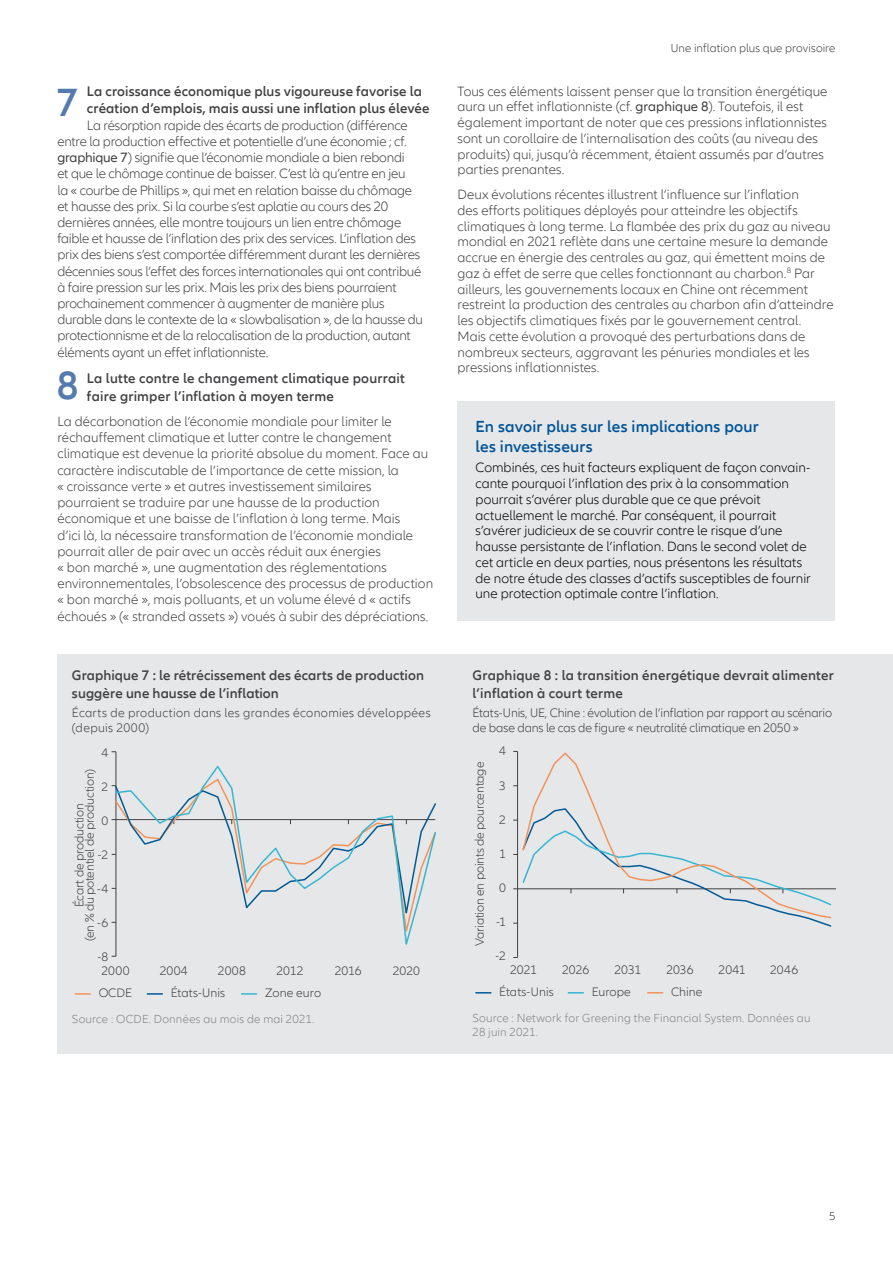
<style>
.page{position:relative;width:893px;height:1263px;background:#fff}
.page>*{position:absolute;margin:0;border:0;box-sizing:border-box;transform-origin:0 0}
.t1{font:600 40.5px "Allianz Neo";color:#547bad}
.t2{font:600 16.5px/19.8px "Allianz Neo";letter-spacing:.01em;color:#005399}
.t3{font:600 14.25px/17.5px "Allianz Neo";letter-spacing:.01em;color:#414042}
.t4{font:300 13.8px/16.2px "Allianz Neo";letter-spacing:-.005em;color:#414042}
.t5{font:300 13.8px/15.8px "Allianz Neo";color:#000}
.t6{font:300 12.9px "Allianz Neo";letter-spacing:-.005em;color:#414042}
.t7{font:300 12.75px/15px "Allianz Neo";letter-spacing:-.005em;color:#414042}
.t8{font:300 12.75px/15px "Allianz Neo";letter-spacing:.025em;color:#414042}
.t9{font:300 12px/13.5px "Allianz Neo";letter-spacing:.015em;color:#808285}
.t10{font:300 12px "Allianz Neo";letter-spacing:.005em;color:#414042}
.s1{font-weight:400}
</style>
<div class="page">
<div style="left:57px;top:654px;width:836px;height:399px;background:#e6e7e8"></div>
<svg style="left:476px;top:992px;width:15px;height:1px"></svg>
<svg style="left:568px;top:992px;width:15px;height:1px"></svg>
<svg style="left:648px;top:992px;width:15px;height:1px"></svg>
<hr style="left:517px;top:751px;width:1px;height:206px;background:#414042">
<hr style="left:518px;top:888px;width:318px;height:1px;background:#414042">
<svg style="left:513px;top:807px;width:319px;height:121px"></svg>
<svg style="left:521px;top:752px;width:311px;height:167px"></svg>
<div style="left:458px;top:402px;width:377px;height:219px;background:#e6e7e8"></div>
<svg style="left:75px;top:993px;width:15px;height:2px"></svg>
<svg style="left:147px;top:993px;width:15px;height:2px"></svg>
<svg style="left:242px;top:993px;width:15px;height:2px"></svg>
<hr style="left:116px;top:752px;width:1px;height:204px;background:#414042">
<svg style="left:114px;top:764px;width:321px;height:188px"></svg>
<p class="t10" style="left:671px;top:41px;width:166px">Une inflation plus que provisoire</p>
<p class="t3" style="left:87px;top:83px;width:344px">La croissance économique plus vigoureuse favorise la création d’emplois, mais aussi une inflation plus élevée</p>
<p class="t4" style="left:57px;top:117px;width:367px;text-indent:30px">La résorption rapide des écarts de production (différence entre la production effective et potentielle d’une économie ; cf. <span class="s1">graphique 7</span>) signifie que l’économie mondiale a bien rebondi<br>et que le chômage continue de baisser. C’est là qu’entre en jeu<br>la « courbe de Phillips », qui met en relation baisse du chômage et hausse des prix. Si la courbe s’est aplatie au cours des 20 dernières années, elle montre toujours un lien entre chômage faible et hausse de l’inflation des prix des services. L’inflation des prix des biens s’est comportée différemment durant les dernières décennies sous l’effet des forces internationales qui ont contribué à faire pression sur les prix. Mais les prix des biens pourraient prochainement commencer à augmenter de manière plus durable dans le contexte de la « slowbalisation », de la hausse du protectionnisme et de la relocalisation de la production, autant éléments ayant un effet inflationniste.</p>
<p class="t3" style="left:87px;top:370px;width:319px">La lutte contre le changement climatique pourrait faire grimper l’inflation à moyen terme</p>
<p class="t4" style="left:57px;top:414px;width:377px">La décarbonation de l’économie mondiale pour limiter le réchauffement climatique et lutter contre le changement climatique est devenue la priorité absolue du moment. Face au caractère indiscutable de l’importance de cette mission, la<br>« croissance verte » et autres investissement similaires pourraient se traduire par une hausse de la production économique et une baisse de l’inflation à long terme. Mais<br>d’ici là, la nécessaire transformation de l’économie mondiale pourrait aller de pair avec un accès réduit aux énergies<br>« bon marché », une augmentation des réglementations environnementales, l’obsolescence des processus de production « bon marché », mais polluants, et un volume élevé d « actifs échoués » (« stranded assets ») voués à subir des dépréciations.</p>
<h1 class="t1" style="left:57px;top:79px;width:23px">7</h1>
<h1 class="t1" style="left:57px;top:362px;width:23px">8</h1>
<p class="t4" style="left:458px;top:84px;width:371px;line-height:15.8px">Tous ces éléments laissent penser que la transition énergétique aura un effet inflationniste (cf. <span class="s1">graphique 8</span>). Toutefois, il est également important de noter que ces pressions inflationnistes sont un corollaire de l’internalisation des coûts (au niveau des produits) qui, jusqu’à récemment, étaient assumés par d’autres parties prenantes.</p>
<p class="t4" style="left:458px;top:187px;width:378px;line-height:15.8px">Deux évolutions récentes illustrent l’influence sur l’inflation<br>des efforts politiques déployés pour atteindre les objectifs climatiques à long terme. La flambée des prix du gaz au niveau mondial en 2021 reflète dans une certaine mesure la demande accrue en énergie des centrales au gaz, qui émettent moins de gaz à effet de serre que celles fonctionnant au charbon.<sup>8</sup> Par ailleurs, les gouvernements locaux en Chine ont récemment restreint la production des centrales au charbon afin d’atteindre les objectifs climatiques fixés par le gouvernement central.<br>Mais cette évolution a provoqué des perturbations dans de nombreux secteurs, aggravant les pénuries mondiales et les pressions inflationnistes.</p>
<p class="t2" style="left:476px;top:417px;width:285px">En savoir plus sur les implications pour les investisseurs</p>
<p class="t5" style="left:476px;top:460px;width:337px">Combinés, ces huit facteurs expliquent de façon convain&shy;cante pourquoi l’inflation des prix à la consommation pourrait s’avérer plus durable que ce que prévoit actuellement le marché. Par conséquent, il pourrait s’avérer judicieux de se couvrir contre le risque d’une hausse persistante de l’inflation. Dans le second volet de cet article en deux parties, nous présentons les résultats de notre étude des classes d’actifs susceptibles de fournir une protection optimale contre l’inflation.</p>
<p class="t3" style="left:72px;top:666px;width:353px;line-height:18px">Graphique 7 : le rétrécissement des écarts de production suggère une hausse de l’inflation</p>
<p class="t8" style="left:72px;top:706px;width:360px">Écarts de production dans les grandes économies développées (depuis 2000)</p>
<p class="t3" style="left:473px;top:666px;width:363px;line-height:18px">Graphique 8 : la transition énergétique devrait alimenter l’inflation à court terme</p>
<p class="t7" style="left:473px;top:706px;width:361px">États-Unis, UE, Chine : évolution de l’inflation par rapport au scénario de base dans le cas de figure « neutralité climatique en 2050 »</p>
<p class="t7" style="left:102px;top:745px;width:8px">4</p>
<p class="t7" style="left:499px;top:744px;width:8px">4</p>
<p class="t7" style="left:74px;top:941px;width:173px;line-height:10.5px;text-align:center;rotate:-90deg">Écart de production<br>(en % du potentiel de production)</p>
<p class="t7" style="left:102px;top:779px;width:8px">2</p>
<p class="t7" style="left:102px;top:813px;width:8px">0</p>
<p class="t7" style="left:98px;top:847px;width:12px">-2</p>
<p class="t7" style="left:97px;top:882px;width:13px">-4</p>
<p class="t7" style="left:97px;top:916px;width:13px">-6</p>
<p class="t7" style="left:473px;top:946px;width:186px;rotate:-90deg">Variation en points de pourcentage</p>
<p class="t7" style="left:499px;top:778px;width:8px">3</p>
<p class="t7" style="left:499px;top:812px;width:8px">2</p>
<p class="t7" style="left:499px;top:846px;width:8px">1</p>
<p class="t7" style="left:499px;top:881px;width:8px">0</p>
<p class="t7" style="left:496px;top:915px;width:11px">-1</p>
<p class="t7" style="left:97px;top:950px;width:13px">-8</p>
<p class="t7" style="left:495px;top:949px;width:12px">-2</p>
<p class="t6" style="left:101px;top:963px;width:30px">2000</p>
<p class="t6" style="left:160px;top:963px;width:30px">2004</p>
<p class="t6" style="left:218px;top:963px;width:30px">2008</p>
<p class="t6" style="left:276px;top:963px;width:29px">2012</p>
<p class="t6" style="left:335px;top:963px;width:28px">2016</p>
<p class="t7" style="left:393px;top:963px;width:29px">2020</p>
<p class="t6" style="left:510px;top:962px;width:29px">2021</p>
<p class="t6" style="left:562px;top:962px;width:29px">2026</p>
<p class="t6" style="left:614px;top:962px;width:28px">2031</p>
<p class="t6" style="left:666px;top:962px;width:29px">2036</p>
<p class="t6" style="left:718px;top:962px;width:29px">2041</p>
<p class="t7" style="left:770px;top:962px;width:30px">2046</p>
<p class="t7" style="left:99px;top:986px;width:35px">OCDE</p>
<p class="t7" style="left:171px;top:986px;width:56px">États-Unis</p>
<p class="t7" style="left:265px;top:986px;width:58px">Zone euro</p>
<p class="t7" style="left:499px;top:985px;width:56px">États-Unis</p>
<p class="t7" style="left:592px;top:985px;width:41px">Europe</p>
<p class="t7" style="left:671px;top:985px;width:33px">Chine</p>
<p class="t9" style="left:72px;top:1013px;width:244px">Source : OCDE. Données au mois de mai 2021.</p>
<p class="t9" style="left:473px;top:1012px;width:339px">Source : Network for Greening the Financial System. Données au<br>28 juin 2021.</p>
<p class="t10" style="left:829px;top:1210px;width:8px">5</p>
</div>
